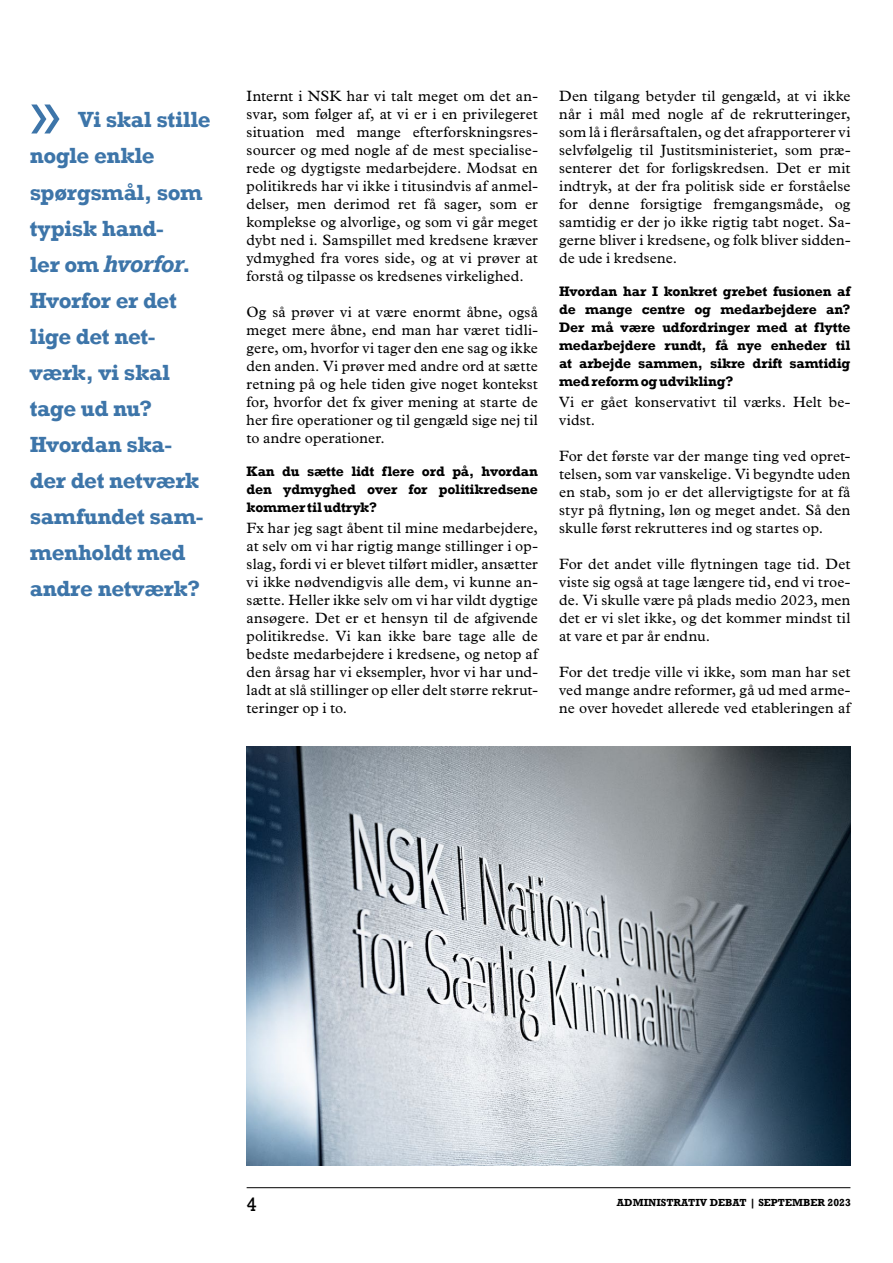
<style>
.page{position:relative;width:893px;height:1263px;background:#fff}
.page>*{position:absolute;margin:0;border:0;box-sizing:border-box;transform-origin:0 0}
.t1{font:64.5px "Gill Sans";color:#3d75a9}
.t2{font:700 22.5px/36px "Rockwell";letter-spacing:-.02em;color:#3d75a9}
.t3{font:18px "Rockwell";color:#000}
.t4{font:15px/18px "Plantin MT Pro";letter-spacing:.01em;color:#000;text-align:justify}
.t5{font:700 14.1px/18px "Rockwell";letter-spacing:-.01em;color:#000;text-align:justify}
.t6{font:700 10.5px "Rockwell";color:#000}
.s1{font-style:italic}
</style>
<div class="page">
<hr style="left:247px;top:1187px;width:603px;height:1px;background:#000">
<img style="left:247px;top:747px;width:604px;height:418px">
<h1 class="t1" style="left:30px;top:74px;width:33px">»</h1>
<h2 class="t2" style="left:30px;top:102px;width:182px;text-indent:48px">Vi skal stille nogle enkle spørgsmål, som typisk hand-<br>ler om <span class="s1">hvorfor</span>.<br>Hvorfor er det lige det net&shy;værk, vi skal tage ud nu?<br>Hvordan ska&shy;der det netværk samfundet sam&shy;menholdt med andre netværk?</h2>
<p class="t4" style="left:247px;top:87px;width:293px">Internt i NSK har vi talt meget om det an&shy;svar, som følger af, at vi er i en privilegeret situation med mange efterforskningsres&shy;sourcer og med nogle af de mest specialise&shy;rede og dygtigste medarbejdere. Modsat en politikreds har vi ikke i titusindvis af anmel&shy;delser, men derimod ret få sager, som er komplekse og alvorlige, og som vi går meget dybt ned i. Samspillet med kredsene kræver ydmyghed fra vores side, og at vi prøver at forstå og tilpasse os kredsenes virkelighed.</p>
<p class="t4" style="left:247px;top:303px;width:293px">Og så prøver vi at være enormt åbne, også meget mere åbne, end man har været tidli&shy;gere, om, hvorfor vi tager den ene sag og ikke den anden. Vi prøver med andre ord at sætte retning på og hele tiden give noget kontekst for, hvorfor det fx giver mening at starte de her fire operationer og til gengæld sige nej til to andre operationer.</p>
<p class="t5" style="left:247px;top:462px;width:293px">Kan du sætte lidt flere ord på, hvordan den ydmyghed over for politikredsene kommer til udtryk?</p>
<p class="t4" style="left:247px;top:519px;width:293px">Fx har jeg sagt åbent til mine medarbejdere, at selv om vi har rigtig mange stillinger i op&shy;slag, fordi vi er blevet tilført midler, ansætter vi ikke nødvendigvis alle dem, vi kunne an&shy;sætte. Heller ikke selv om vi har vildt dygtige ansøgere. Det er et hensyn til de afgivende politikredse. Vi kan ikke bare tage alle de bedste medarbejdere i kredsene, og netop af den årsag har vi eksempler, hvor vi har und&shy;ladt at slå stillinger op eller delt større rekrut&shy;teringer op i to.</p>
<p class="t4" style="left:559px;top:87px;width:293px">Den tilgang betyder til gengæld, at vi ikke når i mål med nogle af de rekrutteringer, som lå i flerårsaftalen, og det afrapporterer vi selvfølgelig til Justitsministeriet, som præ&shy;senterer det for forligskredsen. Det er mit indtryk, at der fra politisk side er forståelse for denne forsigtige fremgangsmåde, og samtidig er der jo ikke rigtig tabt noget. Sa&shy;gerne bliver i kredsene, og folk bliver sidden&shy;de ude i kredsene.</p>
<p class="t5" style="left:559px;top:282px;width:293px">Hvordan har I konkret grebet fusionen af de mange centre og medarbejdere an?<br>Der må være udfordringer med at flytte medarbejdere rundt, få nye enheder til at arbejde sammen, sikre drift samtidig med reform og udvikling?</p>
<p class="t4" style="left:559px;top:393px;width:293px">Vi er gået konservativt til værks. Helt be&shy;vidst.</p>
<p class="t4" style="left:559px;top:447px;width:293px">For det første var der mange ting ved opret&shy;telsen, som var vanskelige. Vi begyndte uden en stab, som jo er det allervigtigste for at få styr på flytning, løn og meget andet. Så den skulle først rekrutteres ind og startes op.</p>
<p class="t4" style="left:559px;top:555px;width:293px">For det andet ville flytningen tage tid. Det viste sig også at tage længere tid, end vi troe&shy;de. Vi skulle være på plads medio 2023, men det er vi slet ikke, og det kommer mindst til at vare et par år endnu.</p>
<p class="t4" style="left:559px;top:663px;width:293px">For det tredje ville vi ikke, som man har set ved mange andre reformer, gå ud med arme&shy;ne over hovedet allerede ved etableringen af</p>
<p class="t3" style="left:247px;top:1193px;width:12px">4</p>
<p class="t6" style="left:617px;top:1196px;width:235px">ADMINISTRATIV DEBAT | SEPTEMBER 2023</p>
</div>
